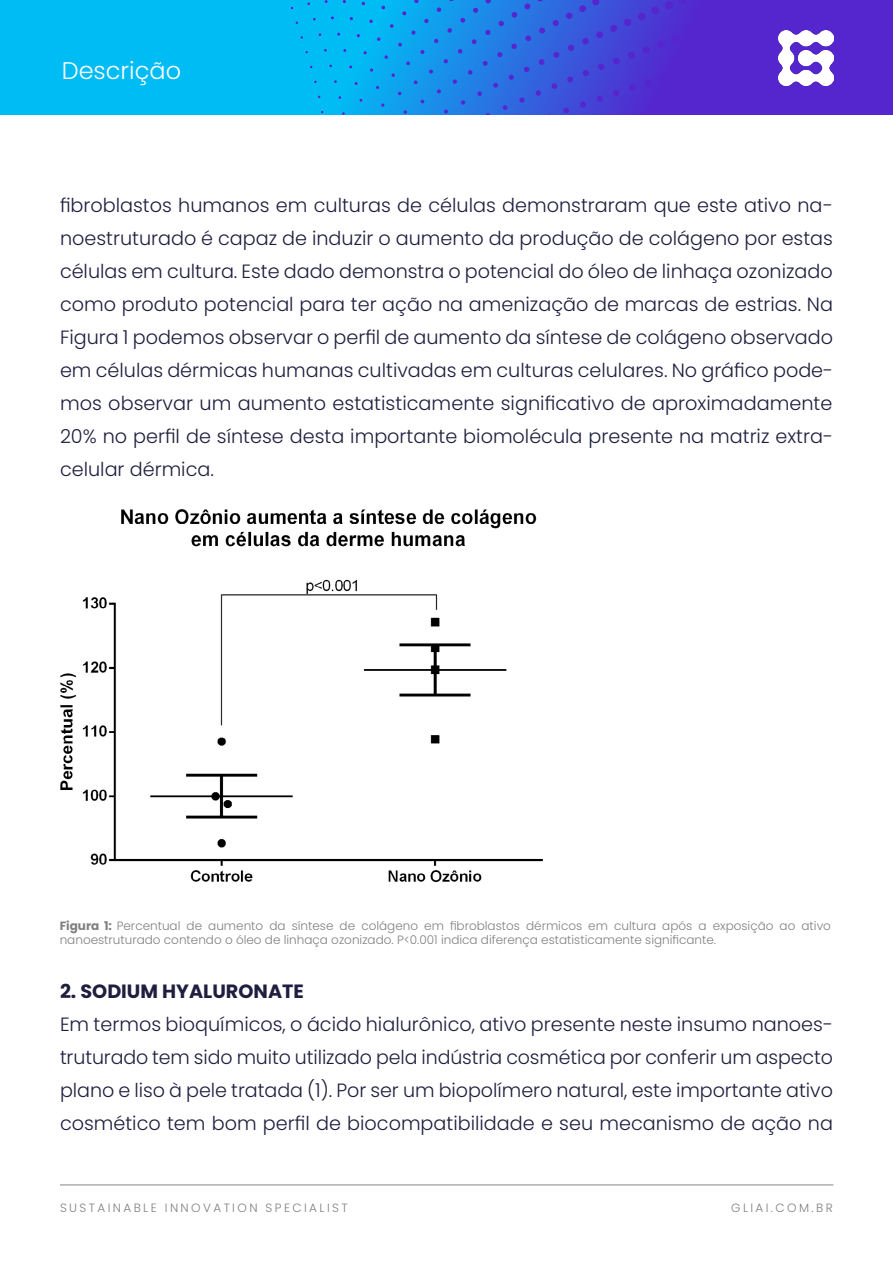
<style>
.page{position:relative;width:893px;height:1263px;background:#fff}
.page>*{position:absolute;margin:0;border:0;box-sizing:border-box;transform-origin:0 0}
.t1{font:300 24px "Poppins";color:#fff}
.t2{font:300 19.2px/33px "Poppins";color:#1e1e3e;text-align:justify}
.t3{font:700 19.2px "Poppins";color:#1e1e3e}
.t4{font:300 12px/14.4px "Poppins";color:#808080}
.t5{font:300 12px "Poppins";letter-spacing:.2em;color:#818081}
.s1{font-weight:700}
</style>
<div class="page">
<hr style="left:60px;top:1185px;width:773px;height:1px;background:#878787">
<svg style="left:0;top:0;width:893px;height:115px"></svg>
<svg style="left:250px;top:0;width:563px;height:115px"></svg>
<img style="left:778px;top:30px;width:55px;height:56px">
<img style="left:60px;top:509px;width:483px;height:374px">
<p class="t1" style="left:62px;top:56px;width:121px">Descrição</p>
<p class="t2" style="left:60px;top:188px;width:774px">fibroblastos humanos em culturas de células demonstraram que este ativo na&shy;noestruturado é capaz de induzir o aumento da produção de colágeno por estas células em cultura. Este dado demonstra o potencial do óleo de linhaça ozonizado como produto potencial para ter ação na amenização de marcas de estrias. Na Figura 1 podemos observar o perfil de aumento da síntese de colágeno observado em células dérmicas humanas cultivadas em culturas celulares. No gráfico pode&shy;mos observar um aumento estatisticamente significativo de aproximadamente 20% no perfil de síntese desta importante biomolécula presente na matriz extra&shy;celular dérmica.</p>
<p class="t4" style="left:60px;top:918px;width:773px"><span class="s1">Figura 1:</span> Percentual de aumento da síntese de colágeno em fibroblastos dérmicos em cultura após a exposição ao ativo nanoestruturado contendo o óleo de linhaça ozonizado. P&lt;0.001 indica diferença estatisticamente significante.</p>
<p class="t3" style="left:60px;top:980px;width:245px">2. SODIUM HYALURONATE</p>
<p class="t2" style="left:60px;top:1008px;width:774px">Em termos bioquímicos, o ácido hialurônico, ativo presente neste insumo nanoes&shy;truturado tem sido muito utilizado pela indústria cosmética por conferir um aspecto plano e liso à pele tratada (1). Por ser um biopolímero natural, este importante ativo cosmético tem bom perfil de biocompatibilidade e seu mecanismo de ação na</p>
<p class="t5" style="left:60px;top:1201px;width:289px">SUSTAINABLE INNOVATION SPECIALIST</p>
<p class="t5" style="left:731px;top:1201px;width:103px">GLIAI.COM.BR</p>
</div>
